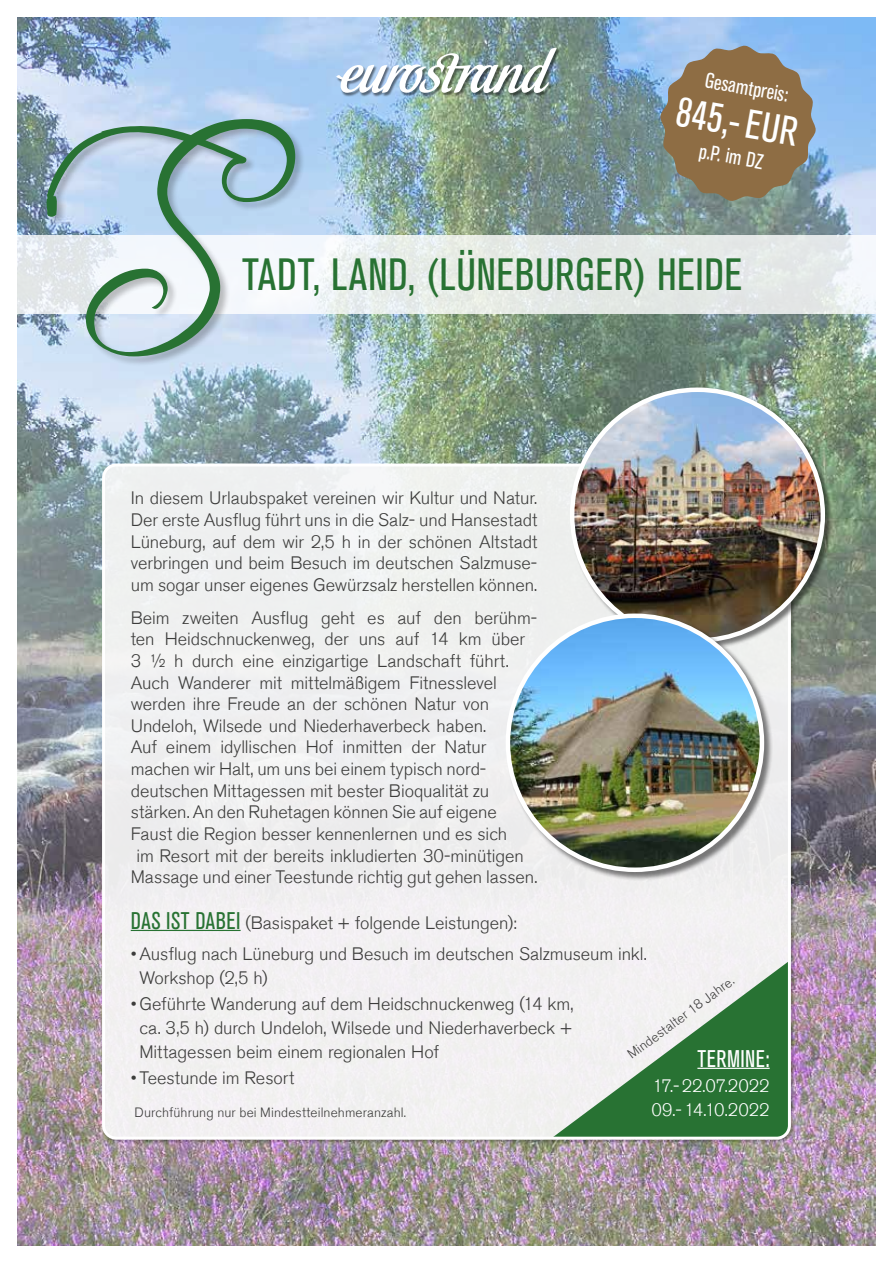
<style>
.page{position:relative;width:893px;height:1263px;background:#fff}
.page>*{position:absolute;margin:0;border:0;box-sizing:border-box;transform-origin:0 0}
.t1{font:320.7px "Fascinating Celestina";color:#287233}
.t2{font:condensed 45px "Akzidenz Grotesk BE";letter-spacing:.01em;color:#287233}
.t3{font:condensed 40.65px "Akzidenz Grotesk BE";color:#fff}
.t4{font:condensed 24px "Akzidenz Grotesk BE";letter-spacing:.015em;color:#fff}
.t5{font:condensed 21.15px "Akzidenz Grotesk BE";color:#fff}
.t6{font:300 18px/21.6px "Akzidenz Grotesk BE";letter-spacing:-.005em;color:#3c3c3b;text-align:justify}
.t7{font:300 18px/24px "Akzidenz Grotesk BE";letter-spacing:-.005em;color:#fff}
.t8{font:300 13.5px "Akzidenz Grotesk BE";letter-spacing:.01em;color:#3c3c3b}
.s1{font-weight:400;font-stretch:condensed;font-size:24px;color:#287233}
</style>
<div class="page">
<img style="left:17px;top:17px;width:859px;height:1229px">
<svg style="left:17px;top:235px;width:859px;height:78px;background:#e7ebea"></svg>
<div style="left:336px;top:48px;width:225px;height:49px;background:#000;opacity:.5"></div>
<img style="left:336px;top:48px;width:221px;height:45px">
<svg style="left:660px;top:45px;width:156px;height:156px;background:#8c7d65"></svg>
<div style="left:47px;top:119px;width:259px;height:248px;background:#000;opacity:.25"></div>
<div style="left:104px;top:465px;width:685px;height:673px;background:#f0f0f0;border-radius:13px"></div>
<svg style="left:554px;top:962px;width:235px;height:176px"></svg>
<hr style="left:131px;top:930px;width:110px;height:1px;background:#287233">
<hr style="left:697px;top:1068px;width:73px;height:1px;background:#fff">
<div style="left:570px;top:388px;width:263px;height:263px;background:#000;opacity:.5"></div>
<img style="left:572px;top:390px;width:251px;height:250px;border-radius:124px">
<div style="left:506px;top:614px;width:267px;height:267px;background:#000;opacity:.5"></div>
<img style="left:508px;top:617px;width:254px;height:253px">
<p class="t5" style="left:707px;top:68px;width:86px;rotate:10deg">Gesamtpreis:</p>
<h3 class="t3" style="left:681px;top:89px;width:124px;rotate:10deg">845,- EUR</h3>
<p class="t5" style="left:702px;top:139px;width:66px;rotate:10deg">p.P. im DZ</p>
<h1 class="t1" style="left:73px;top:35px;width:170px">S</h1>
<h2 class="t2" style="left:242px;top:249px;width:502px">TADT, LAND, (LÜNEBURGER) HEIDE</h2>
<p class="t6" style="left:131px;top:488px;width:408px">In diesem Urlaubspaket vereinen wir Kultur und Natur.<br>Der erste Ausflug führt uns in die Salz- und Hansestadt Lüneburg, auf dem wir 2,5 h in der schönen Altstadt verbringen und beim Besuch im deutschen Salzmuse&shy;um sogar unser eigenes Gewürzsalz herstellen können.</p>
<p class="t6" style="left:131px;top:607px;width:408px">Beim zweiten Ausflug geht es auf den berühm-</p>
<p class="t6" style="left:131px;top:629px;width:396px">ten Heidschnuckenweg, der uns auf 14 km über</p>
<p class="t6" style="left:131px;top:650px;width:379px">3 ½ h durch eine einzigartige Landschaft führt.</p>
<p class="t6" style="left:131px;top:672px;width:368px">Auch Wanderer mit mittelmäßigem Fitnesslevel</p>
<p class="t6" style="left:131px;top:694px;width:360px">werden ihre Freude an der schönen Natur von</p>
<p class="t6" style="left:131px;top:715px;width:357px">Undeloh, Wilsede und Niederhaverbeck haben.</p>
<p class="t6" style="left:131px;top:737px;width:357px">Auf einem idyllischen Hof inmitten der Natur</p>
<p class="t6" style="left:131px;top:758px;width:357px">machen wir Halt, um uns bei einem typisch nord-</p>
<p class="t6" style="left:131px;top:780px;width:360px">deutschen Mittagessen mit bester Bioqualität zu</p>
<p class="t6" style="left:131px;top:802px;width:368px">stärken. An den Ruhetagen können Sie auf eigene</p>
<p class="t6" style="left:131px;top:823px;width:378px">Faust die Region besser kennenlernen und es sich</p>
<p class="t6" style="left:136px;top:845px;width:389px">im Resort mit der bereits inkludierten 30-minütigen</p>
<p class="t6" style="left:131px;top:866px;width:408px">Massage und einer Teestunde richtig gut gehen lassen.</p>
<p class="t6" style="left:131px;top:912px;width:388px"><span class="s1">DAS IST DABEI</span> (Basispaket + folgende Leistungen):</p>
<p class="t6" style="left:139px;top:942px;width:509px;line-height:24px;text-indent:-9px">•Ausflug nach Lüneburg und Besuch im deutschen Salzmuseum inkl.<br>Workshop (2,5 h)</p>
<p class="t6" style="left:139px;top:992px;width:436px;line-height:24px;text-indent:-9px">• Geführte Wanderung auf dem Heidschnuckenweg (14 km, ca. 3,5 h) durch Undeloh, Wilsede und Niederhaverbeck + Mittagessen beim einem regionalen Hof</p>
<p class="t6" style="left:131px;top:1067px;width:165px">• Teestunde im Resort</p>
<p class="t8" style="left:625px;top:1050px;width:130px;rotate:-37deg">Mindestalter 18 Jahre.</p>
<h3 class="t4" style="left:697px;top:1045px;width:74px">TERMINE:</h3>
<p class="t7" style="left:651px;top:1074px;width:120px">17.-22.07.2022<br>09.-14.10.2022</p>
<p class="t8" style="left:135px;top:1105px;width:273px">Durchführung nur bei Mindestteilnehmeranzahl.</p>
</div>
